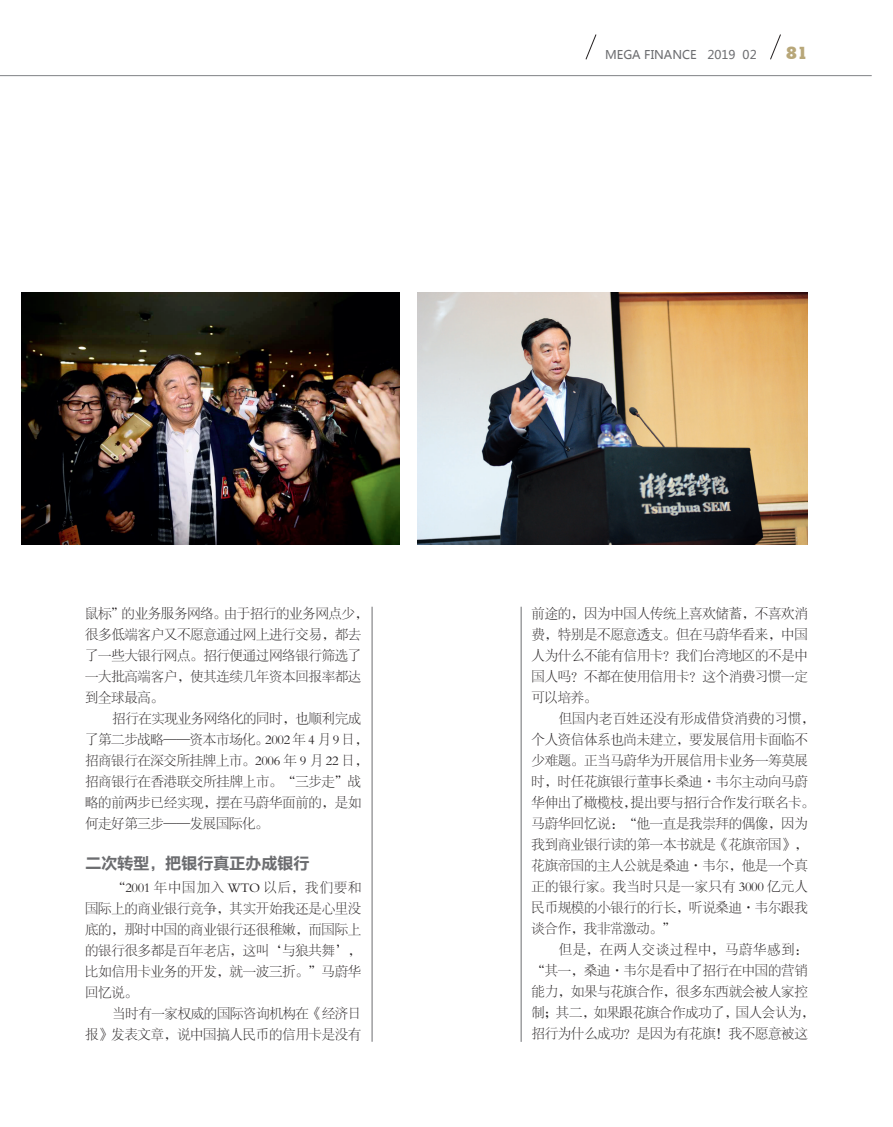
<style>
.page{position:relative;width:893px;height:1127px;background:#fff}
.page>*{position:absolute;margin:0;border:0;box-sizing:border-box;transform-origin:0 0}
.t1{font:800 16.95px "Stymie BT";color:#b8a779}
.小标题段前后{font:16.5px "FZLTCHJW GB1 0";letter-spacing:-.03em;color:#6c6d70}
.正文{font:13.5px/21px "FZSYJW GB1 0";letter-spacing:-.025em;color:#231f20}
.t2{font:12px "Microsoft Ya Hei";color:#6c6d70}
</style>
<div class="page">
<hr style="left:0;top:75px;width:872px;height:1px;background:#808285">
<svg style="left:585px;top:34px;width:12px;height:26px"></svg>
<svg style="left:770px;top:34px;width:11px;height:26px"></svg>
<hr style="left:372px;top:607px;width:1px;height:435px;background:#6c6d70">
<hr style="left:521px;top:607px;width:1px;height:435px;background:#6c6d70">
<img style="left:21px;top:292px;width:378px;height:252px">
<img style="left:417px;top:292px;width:391px;height:252px">
<p class="t2" style="left:605px;top:47px;width:153px">MEGA FINANCE 2019 02</p>
<p class="t1" style="left:786px;top:43px;width:23px">81</p>
<p class="正文" style="left:85px;top:603px;width:285px">鼠标”的业务服务网络。由于招行的业务网点少，很多低端客户又不愿意通过网上进行交易，都去了一些大银行网点。招行便通过网络银行筛选了一大批高端客户，使其连续几年资本回报率都达到全球最高。</p>
<p class="正文" style="left:85px;top:708px;width:285px;text-indent:27px">招行在实现业务网络化的同时，也顺利完成了第二步战略——资本市场化。2002 年 4 月 9 日，招商银行在深交所挂牌上市。2006 年 9 月 22 日，招商银行在香港联交所挂牌上市。“三步走”战略的前两步已经实现，摆在马蔚华面前的，是如何走好第三步——发展国际化。</p>
<p class="小标题段前后" style="left:85px;top:854px;width:226px">二次转型，把银行真正办成银行</p>
<p class="正文" style="left:85px;top:877px;width:278px;text-align:justify;text-indent:27px">“2001 年中国加入 WTO 以后，我们要和国际上的商业银行竞争，其实开始我还是心里没底的，那时中国的商业银行还很稚嫩，而国际上的银行很多都是百年老店，这叫‘与狼共舞’，比如信用卡业务的开发，就一波三折。”马蔚华回忆说。</p>
<p class="正文" style="left:85px;top:1003px;width:278px;text-align:right">当时有一家权威的国际咨询机构在《经济日<br>报》发表文章，说中国搞人民币的信用卡是没有</p>
<p class="正文" style="left:531px;top:603px;width:278px;text-align:justify">前途的，因为中国人传统上喜欢储蓄，不喜欢消费，特别是不愿意透支。但在马蔚华看来，中国人为什么不能有信用卡？我们台湾地区的不是中国人吗？不都在使用信用卡？这个消费习惯一定可以培养。</p>
<p class="正文" style="left:531px;top:708px;width:285px;text-indent:27px">但国内老百姓还没有形成借贷消费的习惯，个人资信体系也尚未建立，要发展信用卡面临不少难题。正当马蔚华为开展信用卡业务一筹莫展时，时任花旗银行董事长桑迪·韦尔主动向马蔚华伸出了橄榄枝，提出要与招行合作发行联名卡。马蔚华回忆说：“他一直是我崇拜的偶像，因为我到商业银行读的第一本书就是《花旗帝国》，花旗帝国的主人公就是桑迪·韦尔，他是一个真正的银行家。我当时只是一家只有 3000 亿元人民币规模的小银行的行长，听说桑迪·韦尔跟我谈合作，我非常激动。”</p>
<p class="正文" style="left:531px;top:939px;width:285px;text-indent:27px">但是，在两人交谈过程中，马蔚华感到：“其一，桑迪·韦尔是看中了招行在中国的营销能力，如果与花旗合作，很多东西就会被人家控制；其二，如果跟花旗合作成功了，国人会认为，招行为什么成功？是因为有花旗！我不愿意被这</p>
</div>
